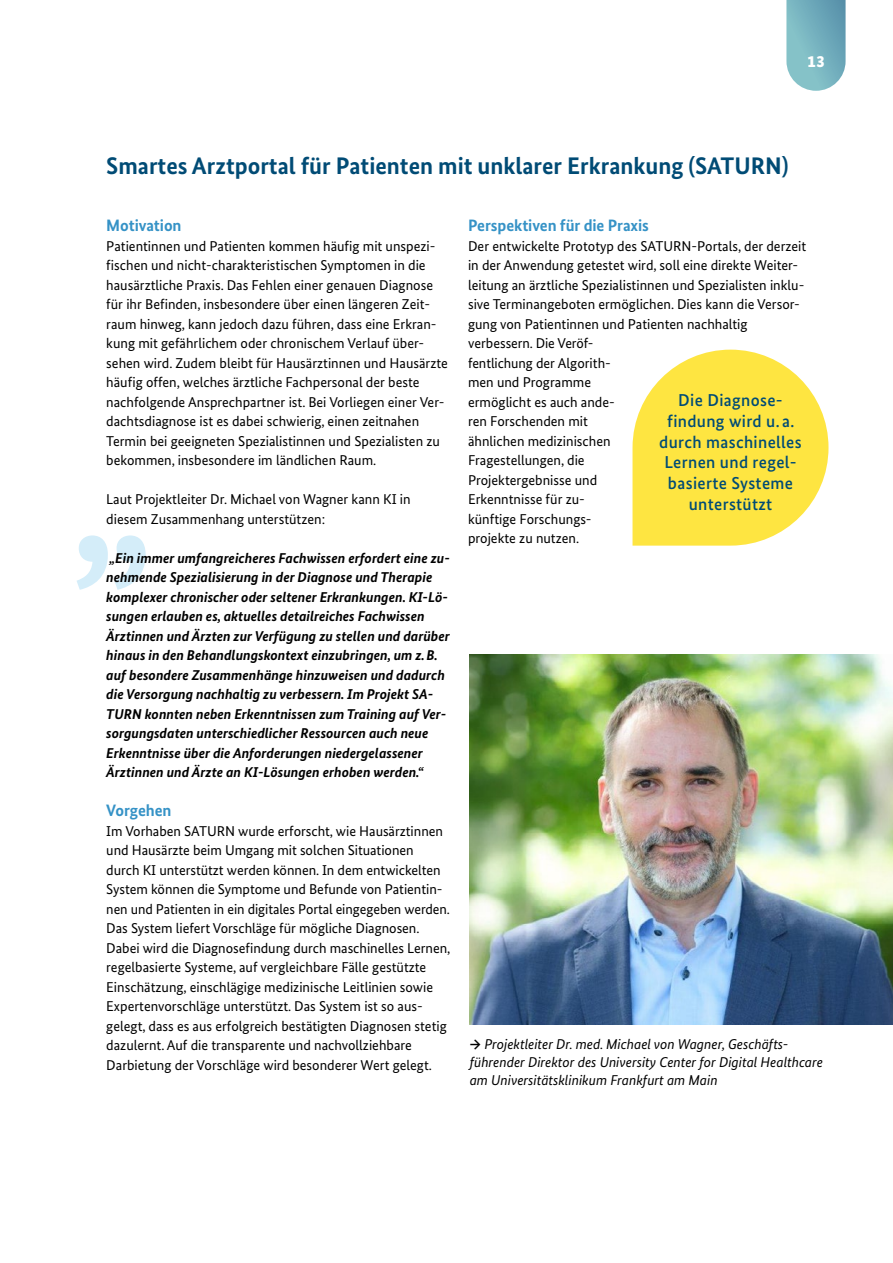
<style>
.page{position:relative;width:893px;height:1263px;background:#fff}
.page>*{position:absolute;margin:0;border:0;box-sizing:border-box;transform-origin:0 0}
.H2_16pt{font:700 24px "Bundes Sans";color:#004b75}
.Sprechblase{font:500 17.25px/20.7px "Bundes Sans";letter-spacing:.02em;color:#004b75;text-align:center}
.t1{font:700 16.5px "Bundes Sans";letter-spacing:-.005em;color:#3592c6}
.t2{font:900 16.5px "Bundes Sans";color:#fff}
.P_Fließtext{font:14.25px/19.5px "Bundes Sans";color:#000}
.P_Fließtext-2{font:italic 700 14.25px/19.5px "Bundes Sans";color:#000}
.P_-_Bildunterschrift{font:italic 14.25px/18px "Bundes Sans";color:#000}
.s1{font-weight:700;font-style:normal}
</style>
<div class="page">
<svg style="left:786px;top:0;width:60px;height:91px;background:#81b8c4"></svg>
<svg style="left:77px;top:535px;width:69px;height:55px"></svg>
<svg style="left:632px;top:350px;width:196px;height:196px"></svg>
<img style="left:470px;top:654px;width:423px;height:371px">
<p class="t2" style="left:807px;top:51px;width:19px">13</p>
<h2 class="H2_16pt" style="left:106px;top:152px;width:684px">Smartes Arztportal für Patienten mit unklarer Erkrankung (SATURN)</h2>
<h3 class="t1" style="left:106px;top:216px;width:77px">Motivation</h3>
<p class="P_Fließtext" style="left:106px;top:236px;width:343px">Patientinnen und Patienten kommen häufig mit unspezi&shy;fischen und nicht-charakteristischen Symptomen in die hausärztliche Praxis. Das Fehlen einer genauen Diagnose für ihr Befinden, insbesondere über einen längeren Zeit&shy;raum hinweg, kann jedoch dazu führen, dass eine Erkran&shy;kung mit gefährlichem oder chronischem Verlauf über&shy;sehen wird. Zudem bleibt für Hausärztinnen und Hausärzte häufig offen, welches ärztliche Fachpersonal der beste nachfolgende Ansprechpartner ist. Bei Vorliegen einer Ver&shy;dachtsdiagnose ist es dabei schwierig, einen zeitnahen Termin bei geeigneten Spezialistinnen und Spezialisten zu bekommen, insbesondere im ländlichen Raum.</p>
<p class="P_Fließtext" style="left:106px;top:489px;width:306px">Laut Projektleiter Dr. Michael von Wagner kann KI in diesem Zusammenhang unterstützen:</p>
<p class="P_Fließtext-2" style="left:106px;top:548px;width:345px">„Ein immer um fangreicheres Fachwissen erfordert eine zu&shy;nehmende Spezia lisierung in der Diagnose und Therapie komplexer chro nischer oder seltener Erkrankungen. KI-Lö&shy;sungen erlauben es, aktuelles detailreiches Fachwissen Ärztinnen und Ärzten zur Verfügung zu stellen und darüber hinaus in den Behand lungskontext einzubringen, um z.B. auf besondere Zusammenhänge hinzuweisen und dadurch die Versorgung nachhaltig zu verbessern. Im Projekt SA-TURN konnten neben Erkenntnissen zum Training auf Ver&shy;sorgungsdaten unterschiedlicher Ressourcen auch neue Erkenntnisse über die Anforderungen niedergelassener Ärztinnen und Ärzte an KI-Lösungen erhoben werden.“</p>
<h3 class="t1" style="left:106px;top:801px;width:67px">Vorgehen</h3>
<p class="P_Fließtext" style="left:106px;top:821px;width:346px">Im Vorhaben SATURN wurde erforscht, wie Hausärztinnen und Hausärzte beim Umgang mit solchen Situationen durch KI unterstützt werden können. In dem entwickelten System können die Symptome und Befunde von Patientin&shy;nen und Patienten in ein digitales Portal eingegeben werden.<br>Das System liefert Vorschläge für mögliche Diagnosen.<br>Dabei wird die Diagnosefindung durch maschinelles Lernen, regelbasierte Systeme, auf vergleichbare Fälle gestützte Einschätzung, einschlägige medizinische Leitlinien sowie Expertenvorschläge unterstützt. Das System ist so aus&shy;gelegt, dass es aus erfolgreich bestätigten Diagnosen stetig dazulernt. Auf die transparente und nachvollziehbare Darbietung der Vorschläge wird besonderer Wert gelegt.</p>
<h3 class="t1" style="left:468px;top:216px;width:182px">Perspektiven für die Praxis</h3>
<p class="P_Fließtext" style="left:468px;top:236px;width:340px">Der entwickelte Prototyp des SATURN-Portals, der derzeit in der Anwendung getestet wird, soll eine direkte Weiter&shy;leitung an ärztliche Spezialistinnen und Spezialisten inklu&shy;sive Terminangeboten ermöglichen. Dies kann die Versor&shy;gung von Patientinnen und Patienten nachhaltig verbessern. Die Veröf-<br>fentlichung der Algorith-<br>men und Programme<br>ermöglicht es auch ande-<br>ren Forschen den mit<br>ähn lichen medizinischen<br>Fragestellungen, die<br>Projekt ergebnisse und<br>Erkenntnisse für zu-<br>künftige Forschungs-<br>projekte zu nutzen.</p>
<p class="Sprechblase" style="left:659px;top:390px;width:144px">Die Diagnose&shy;findung wird u. a. durch maschinelles<br>Lernen und regel&shy;basierte Systeme unterstützt</p>
<p class="P_-_Bildunterschrift" style="left:470px;top:1035px;width:355px"><span class="s1">→</span> Projektleiter Dr. med. Michael von Wagner, Geschäfts&shy;führender Direktor des University Center for Digital Healthcare am Uni versitätsklinikum Frankfurt am Main</p>
</div>
